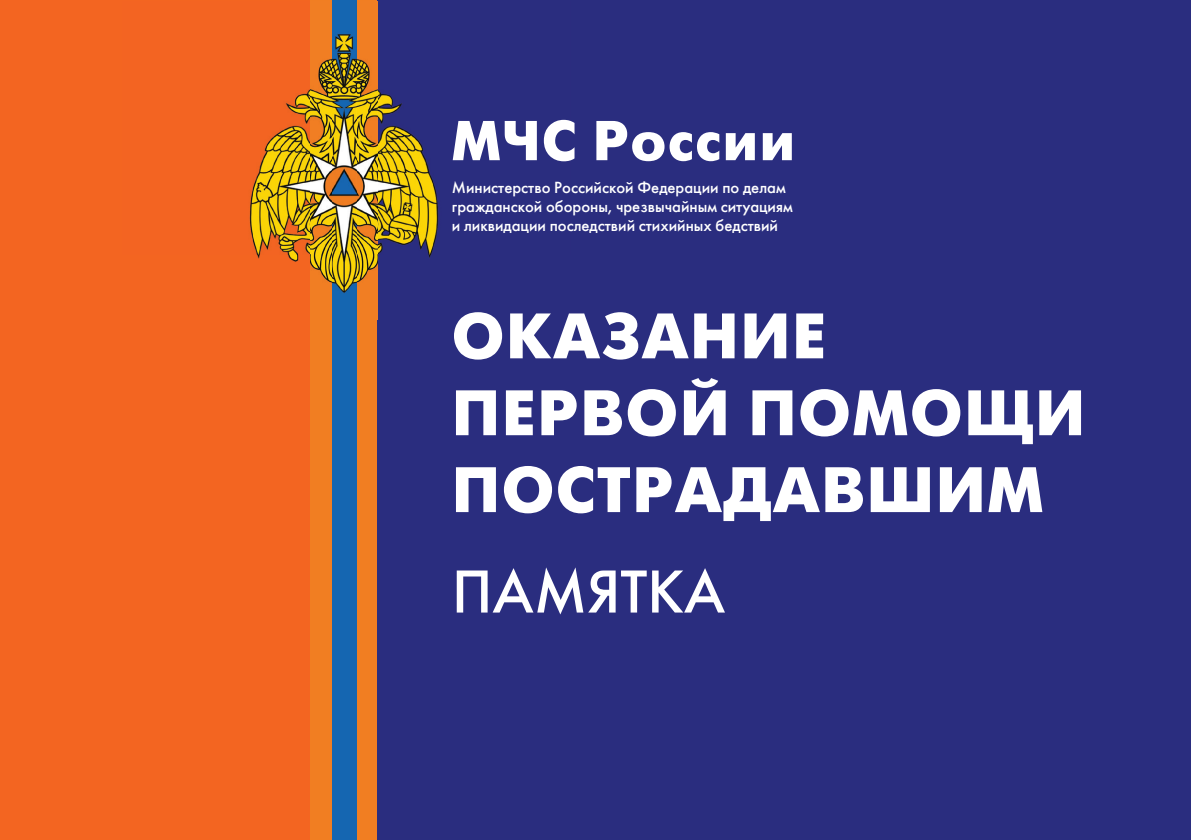
<style>
.page{position:relative;width:1191px;height:840px;background:#fff}
.page>*{position:absolute;margin:0;border:0;box-sizing:border-box;transform-origin:0 0}
.t1{font:700 64px/76.8px "Futura Futuris C";letter-spacing:.03em;color:#fff}
.t2{font:60px "Futura Futuris C";color:#fff}
.t3{font:700 56px "Futura Futuris C";letter-spacing:.03em;color:#fff}
.t4{font:16px/19.2px "Futura Futuris C";color:#fff}
</style>
<div class="page">
<div style="left:337px;top:0;width:854px;height:839px;background:#2a2d7f"></div>
<div style="left:0;top:0;width:337px;height:839px;background:#f36521"></div>
<div style="left:311px;top:0;width:66px;height:839px;background:#f17e22"></div>
<div style="left:332px;top:0;width:24px;height:839px;background:#1566b1"></div>
<img style="left:249px;top:2px;width:190px;height:317px">
<h3 class="t3" style="left:452px;top:110px;width:344px">МЧС России</h3>
<p class="t4" style="left:452px;top:177px;width:342px">Министерство Российской Федерации по делам гражданской обороны, чрезвычайным ситуациям и ликвидации последствий стихийных бедствий</p>
<h1 class="t1" style="left:452px;top:299px;width:634px">ОКАЗАНИЕ<br>ПЕРВОЙ ПОМОЩИ<br>ПОСТРАДАВШИМ</h1>
<h2 class="t2" style="left:452px;top:555px;width:275px">ПАМЯТКА</h2>
</div>
